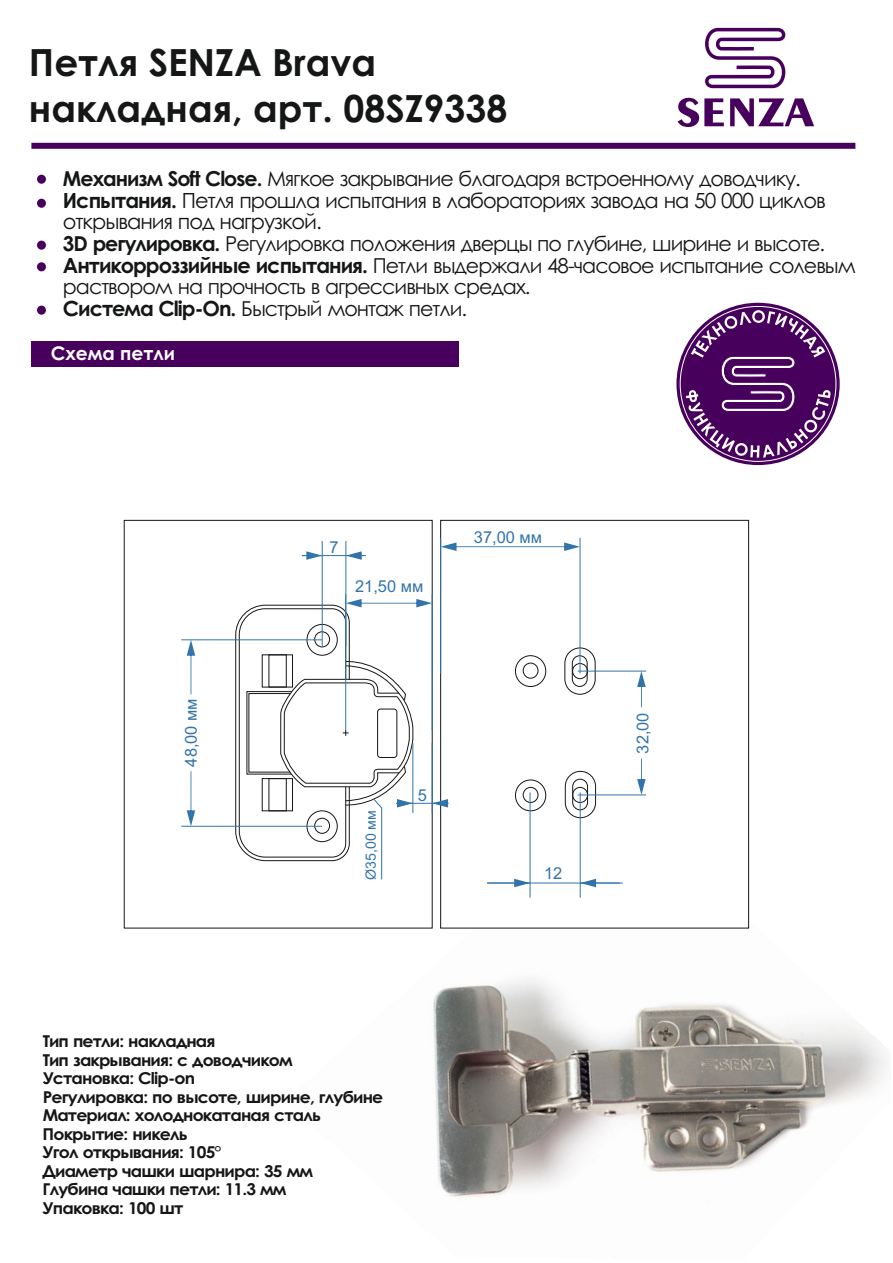
<style>
.page{position:relative;width:893px;height:1263px;background:#fff}
.page>*{position:absolute;margin:0;border:0;box-sizing:border-box;transform-origin:0 0}
.t1{font:700 37.35px/45.3px "Century Gothic";color:#151616}
.t2{font:20.85px/21.5px "Century Gothic";letter-spacing:-.05em;color:#151616}
.t3{font:20.55px/21.6px "Century Gothic";letter-spacing:-.05em;color:#151616}
.t4{font:700 18.75px "Century Gothic";color:#fff}
.t5{font:700 16.35px/18.5px "Century Gothic";letter-spacing:-.05em;color:#151616;scale:1.06 1}
.t6{font:16.35px "Arial";color:#3274aa}
.t7{font:14.25px "Arial";color:#3274aa}
.s1{font-weight:700}
.s2{font-weight:700;font-size:20.85px}
</style>
<div class="page">
<img style="left:433px;top:772px;width:454px;height:426px">
<div style="left:31px;top:143px;width:824px;height:6px;background:#48005d"></div>
<svg style="left:678px;top:98px;width:136px;height:29px"></svg>
<svg style="left:705px;top:28px;width:81px;height:60px"></svg>
<div style="left:31px;top:341px;width:428px;height:26px;background:#48005d"></div>
<div style="left:37px;top:175px;width:9px;height:9px;background:#48005d;border-radius:50%"></div>
<div style="left:37px;top:199px;width:9px;height:9px;background:#48005d;border-radius:50%"></div>
<div style="left:37px;top:241px;width:9px;height:9px;background:#48005d;border-radius:50%"></div>
<div style="left:37px;top:262px;width:9px;height:9px;background:#48005d;border-radius:50%"></div>
<div style="left:37px;top:306px;width:9px;height:9px;background:#48005d;border-radius:50%"></div>
<svg style="left:676px;top:303px;width:164px;height:162px;background:#672b78"></svg>
<svg style="left:686px;top:310px;width:144px;height:148px"></svg>
<svg style="left:123px;top:519px;width:310px;height:410px"></svg>
<svg style="left:440px;top:519px;width:309px;height:410px"></svg>
<div style="left:515px;top:655px;width:31px;height:32px;border:1px solid #151616;border-radius:50%"></div>
<div style="left:523px;top:663px;width:15px;height:16px;border:1px solid #151616;border-radius:50%"></div>
<div style="left:515px;top:779px;width:31px;height:32px;border:1px solid #151616;border-radius:50%"></div>
<div style="left:523px;top:787px;width:15px;height:16px;border:1px solid #151616;border-radius:50%"></div>
<div style="left:572px;top:663px;width:16px;height:16px;border:1px solid #151616;border-radius:50%"></div>
<div style="left:572px;top:787px;width:16px;height:16px;border:1px solid #151616;border-radius:50%"></div>
<div style="left:572px;top:779px;width:16px;height:31px;border:1px solid #151616;border-radius:7px"></div>
<div style="left:565px;top:771px;width:31px;height:47px;border:1px solid #151616;border-radius:15px"></div>
<div style="left:572px;top:655px;width:16px;height:32px;border:1px solid #151616;border-radius:7px"></div>
<div style="left:564px;top:647px;width:32px;height:48px;border:1px solid #151616;border-radius:15px"></div>
<hr style="left:181px;top:826px;width:141px;height:1px;background:#3274aa">
<hr style="left:181px;top:639px;width:141px;height:1px;background:#3274aa">
<svg style="left:187px;top:771px;width:8px;height:55px"></svg>
<svg style="left:187px;top:640px;width:8px;height:54px"></svg>
<hr style="left:432px;top:594px;width:1px;height:136px;background:#3274aa">
<svg style="left:235px;top:599px;width:214px;height:281px"></svg>
<hr style="left:345px;top:541px;width:1px;height:105px;background:#3274aa">
<hr style="left:322px;top:541px;width:1px;height:105px;background:#3274aa">
<svg style="left:346px;top:551px;width:20px;height:9px"></svg>
<svg style="left:302px;top:551px;width:20px;height:9px"></svg>
<hr style="left:302px;top:555px;width:63px;height:1px;background:#3274aa">
<hr style="left:578px;top:794px;width:68px;height:1px;background:#3274aa">
<hr style="left:578px;top:671px;width:68px;height:1px;background:#3274aa">
<svg style="left:637px;top:758px;width:9px;height:37px"></svg>
<svg style="left:637px;top:671px;width:9px;height:36px"></svg>
<hr style="left:580px;top:538px;width:1px;height:135px;background:#3274aa">
<hr style="left:440px;top:538px;width:1px;height:135px;background:#3274aa">
<svg style="left:441px;top:542px;width:139px;height:9px"></svg>
<hr style="left:580px;top:792px;width:1px;height:106px;background:#3274aa">
<hr style="left:530px;top:792px;width:1px;height:106px;background:#3274aa">
<hr style="left:580px;top:883px;width:43px;height:1px;background:#3274aa">
<svg style="left:580px;top:879px;width:16px;height:8px"></svg>
<hr style="left:487px;top:883px;width:43px;height:1px;background:#3274aa">
<svg style="left:514px;top:879px;width:16px;height:8px"></svg>
<hr style="left:487px;top:882px;width:133px;height:1px;background:#3274aa">
<h1 class="t1" style="left:29px;top:44px;width:480px">Петля SENZA Brava накладная, арт. 08SZ9338</h1>
<p class="t3" style="left:63px;top:170px;width:739px"><span class="s1">Механизм Soft Close.</span> Мягкое закрывание благодаря встроенному доводчику.</p>
<p class="t2" style="left:63px;top:191px;width:764px"><span class="s1">Испытания.</span> Петля прошла испытания в лабораториях завода на 50 000 циклов открывания под нагрузкой.</p>
<p class="t3" style="left:63px;top:235px;width:794px"><span class="s1">3D регулировка</span><span class="s2">.</span> Регулировка положения дверцы по глубине, ширине и высоте.<br><span class="s2">Антикорроззийные испытания.</span> Петли выдержали 48-часовое испытание солевым раствором на прочность в агрессивных средах.<br><span class="s2">Система Clip-On.</span> Быстрый монтаж петли.</p>
<p class="t4" style="left:51px;top:346px;width:126px">Схема петли</p>
<p class="t6" style="left:185px;top:766px;width:70px;rotate:-90deg">48,00 мм</p>
<p class="t6" style="left:329px;top:541px;width:11px">7</p>
<p class="t6" style="left:355px;top:580px;width:70px">21,50 мм</p>
<p class="t6" style="left:474px;top:531px;width:70px">37,00 мм</p>
<p class="t7" style="left:365px;top:880px;width:72px;rotate:-90deg">Ø35,00 мм</p>
<p class="t6" style="left:418px;top:789px;width:11px">5</p>
<p class="t6" style="left:544px;top:867px;width:20px">12</p>
<p class="t5" style="left:43px;top:1034px;width:323px">Тип петли: накладная<br>Тип закрывания: с доводчиком<br>Установка: Clip-on<br>Регулировка: по высоте, ширине, глубине<br>Материал: холоднокатаная сталь<br>Покрытие: никель<br>Угол открывания: 105°<br>Диаметр чашки шарнира: 35 мм<br>Глубина чашки петли: 11.3 мм<br>Упаковка: 100 шт</p>
<p class="t6" style="left:636px;top:753px;width:43px;rotate:-90deg">32,00</p>
</div>
